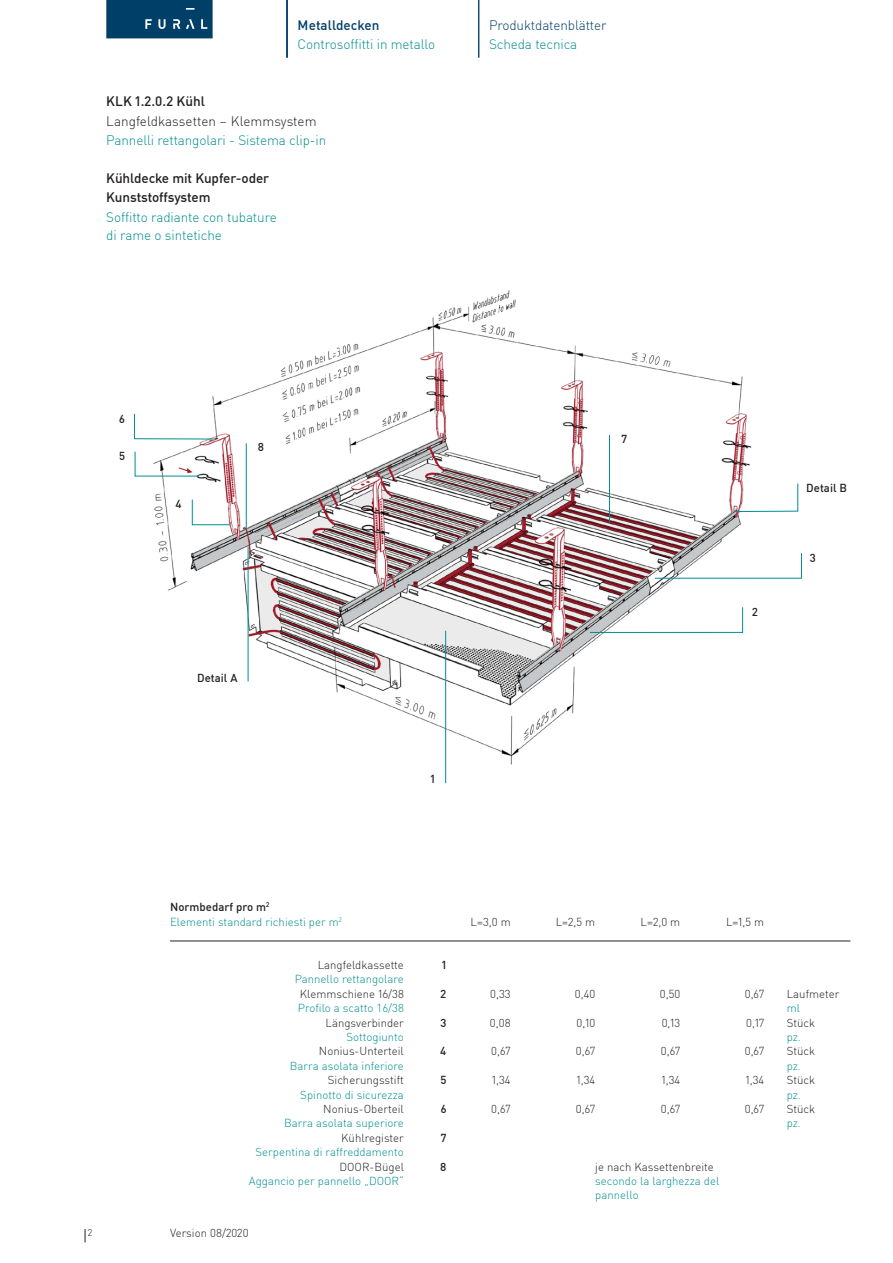
<style>
.page{position:relative;width:893px;height:1263px;background:#fff}
.page>*{position:absolute;margin:0;border:0;box-sizing:border-box;transform-origin:0 0}
.Metalit_DIN_Light_9{font:300 13.5px/18px "DIN Pro";letter-spacing:-.01em;color:#008e90}
.Metalit_DIN_Light_9-2{font:500 13.5px/19.2px "DIN Pro";letter-spacing:-.005em;color:#231f20}
.Metalit_DIN_Light_9-3{font:300 13.5px "DIN Pro";color:#231f20}
.t1{font:300 13.5px "DIN Pro";letter-spacing:-.01em;color:#004068}
.t2{font:500 13.5px "DIN Pro";letter-spacing:.005em;color:#004068}
.Metalit_DIN_Light_7{font:300 11.4px "DIN Pro";color:#231f20}
.Metalit_DIN_Light_7-2{font:300 11.4px "DIN Pro";color:#008e90}
.Metalit_DIN_Light_7-3{font:500 11.4px "DIN Pro";letter-spacing:.005em;color:#231f20}
.t3{font:300 9.6px "DIN Pro";color:#231f20}
</style>
<div class="page">
<svg style="left:106px;top:0;width:107px;height:38px;background:#0c496f"></svg>
<img style="left:154px;top:290px;width:645px;height:494px">
<hr style="left:170px;top:941px;width:680px;height:1px;background:#231f20">
<hr style="left:445px;top:631px;width:1px;height:152px;background:#008e90">
<svg style="left:134px;top:413px;width:81px;height:27px"></svg>
<svg style="left:134px;top:451px;width:66px;height:26px"></svg>
<svg style="left:734px;top:483px;width:64px;height:29px"></svg>
<svg style="left:589px;top:607px;width:154px;height:26px"></svg>
<svg style="left:654px;top:552px;width:148px;height:27px"></svg>
<hr style="left:246px;top:443px;width:1px;height:87px;background:#008e90">
<svg style="left:192px;top:499px;width:39px;height:26px"></svg>
<hr style="left:609px;top:435px;width:1px;height:87px;background:#008e90">
<hr style="left:248px;top:547px;width:1px;height:134px;background:#008e90">
<svg style="left:85px;top:1229px;width:1px;height:13px"></svg>
<hr style="left:286px;top:0;width:2px;height:58px;background:#004068">
<hr style="left:478px;top:0;width:1px;height:58px;background:#004068">
<p class="t2" style="left:298px;top:14px;width:83px">Metalldecken</p>
<p class="t1" style="left:489px;top:14px;width:119px">Produktdatenblätter</p>
<p class="Metalit_DIN_Light_9" style="left:298px;top:34px;width:139px">Controsoffitti in metallo</p>
<p class="Metalit_DIN_Light_9" style="left:489px;top:34px;width:90px">Scheda tecnica</p>
<p class="Metalit_DIN_Light_9-2" style="left:106px;top:91px;width:100px">KLK 1.2.0.2 Kühl</p>
<p class="Metalit_DIN_Light_9-3" style="left:106px;top:110px;width:212px">Langfeldkassetten – Klemmsystem</p>
<p class="Metalit_DIN_Light_9" style="left:106px;top:130px;width:221px">Pannelli rettangolari - Sistema clip-in</p>
<p class="Metalit_DIN_Light_9-2" style="left:106px;top:168px;width:164px">Kühldecke mit Kupfer-oder<br>Kunststoffsystem</p>
<p class="Metalit_DIN_Light_9" style="left:106px;top:207px;width:172px">Soffitto radiante con tubature di rame o sintetiche</p>
<p class="Metalit_DIN_Light_7-3" style="left:119px;top:410px;width:7px">6</p>
<p class="Metalit_DIN_Light_7-3" style="left:119px;top:447px;width:8px">5</p>
<p class="Metalit_DIN_Light_7-3" style="left:175px;top:495px;width:8px">4</p>
<p class="Metalit_DIN_Light_7-3" style="left:258px;top:438px;width:8px">8</p>
<p class="Metalit_DIN_Light_7-3" style="left:197px;top:669px;width:42px">Detail A</p>
<p class="Metalit_DIN_Light_7-3" style="left:430px;top:770px;width:6px">1</p>
<p class="Metalit_DIN_Light_7-3" style="left:621px;top:430px;width:7px">7</p>
<p class="Metalit_DIN_Light_7-3" style="left:752px;top:603px;width:7px">2</p>
<p class="Metalit_DIN_Light_7-3" style="left:806px;top:479px;width:42px">Detail B</p>
<p class="Metalit_DIN_Light_7-3" style="left:810px;top:549px;width:7px">3</p>
<p class="t3" style="left:88px;top:1225px;width:6px">2</p>
<p class="Metalit_DIN_Light_7-3" style="left:170px;top:898px;width:101px">Normbedarf pro m<sup>2</sup></p>
<p class="Metalit_DIN_Light_7-2" style="left:170px;top:913px;width:173px">Elementi standard richiesti per m<sup>2</sup></p>
<p class="Metalit_DIN_Light_7" style="left:318px;top:956px;width:88px">Langfeldkassette</p>
<p class="Metalit_DIN_Light_7" style="left:300px;top:985px;width:106px">Klemmschiene 16/38</p>
<p class="Metalit_DIN_Light_7" style="left:325px;top:1014px;width:80px">Längsverbinder</p>
<p class="Metalit_DIN_Light_7" style="left:319px;top:1042px;width:86px">Nonius-Unterteil</p>
<p class="Metalit_DIN_Light_7" style="left:328px;top:1071px;width:78px">Sicherungsstift</p>
<p class="Metalit_DIN_Light_7" style="left:323px;top:1100px;width:82px">Nonius-Oberteil</p>
<p class="Metalit_DIN_Light_7" style="left:341px;top:1129px;width:64px">Kühlregister</p>
<p class="Metalit_DIN_Light_7" style="left:339px;top:1158px;width:66px">DOOR-Bügel</p>
<p class="Metalit_DIN_Light_7-2" style="left:295px;top:970px;width:111px">Pannello rettangolare</p>
<p class="Metalit_DIN_Light_7-2" style="left:298px;top:999px;width:108px">Profilo a scatto 16/38</p>
<p class="Metalit_DIN_Light_7-2" style="left:346px;top:1028px;width:59px">Sottogiunto</p>
<p class="Metalit_DIN_Light_7-2" style="left:290px;top:1057px;width:115px">Barra asolata inferiore</p>
<p class="Metalit_DIN_Light_7-2" style="left:300px;top:1086px;width:105px">Spinotto di sicurezza</p>
<p class="Metalit_DIN_Light_7-2" style="left:284px;top:1114px;width:121px">Barra asolata superiore</p>
<p class="Metalit_DIN_Light_7-2" style="left:256px;top:1143px;width:150px">Serpentina di raffreddamento</p>
<p class="Metalit_DIN_Light_7-2" style="left:249px;top:1172px;width:157px">Aggancio per pannello „DOOR“</p>
<p class="Metalit_DIN_Light_7" style="left:170px;top:1224px;width:80px">Version 08/2020</p>
<p class="Metalit_DIN_Light_7" style="left:471px;top:913px;width:42px">L=3,0 m</p>
<p class="Metalit_DIN_Light_7" style="left:556px;top:913px;width:41px">L=2,5 m</p>
<p class="Metalit_DIN_Light_7" style="left:641px;top:913px;width:41px">L=2,0 m</p>
<p class="Metalit_DIN_Light_7" style="left:726px;top:913px;width:40px">L=1,5 m</p>
<p class="Metalit_DIN_Light_7-3" style="left:442px;top:956px;width:6px">1</p>
<p class="Metalit_DIN_Light_7-3" style="left:441px;top:985px;width:7px">2</p>
<p class="Metalit_DIN_Light_7" style="left:490px;top:985px;width:22px">0,33</p>
<p class="Metalit_DIN_Light_7" style="left:575px;top:985px;width:22px">0,40</p>
<p class="Metalit_DIN_Light_7" style="left:660px;top:985px;width:22px">0,50</p>
<p class="Metalit_DIN_Light_7" style="left:745px;top:985px;width:21px">0,67</p>
<p class="Metalit_DIN_Light_7" style="left:787px;top:985px;width:54px">Laufmeter</p>
<p class="Metalit_DIN_Light_7-3" style="left:440px;top:1013px;width:7px">3</p>
<p class="Metalit_DIN_Light_7" style="left:490px;top:1014px;width:22px">0,08</p>
<p class="Metalit_DIN_Light_7" style="left:577px;top:1014px;width:20px">0,10</p>
<p class="Metalit_DIN_Light_7" style="left:662px;top:1014px;width:20px">0,13</p>
<p class="Metalit_DIN_Light_7" style="left:746px;top:1014px;width:19px">0,17</p>
<p class="Metalit_DIN_Light_7" style="left:787px;top:1014px;width:30px">Stück</p>
<p class="Metalit_DIN_Light_7-3" style="left:440px;top:1042px;width:8px">4</p>
<p class="Metalit_DIN_Light_7" style="left:491px;top:1042px;width:21px">0,67</p>
<p class="Metalit_DIN_Light_7" style="left:576px;top:1042px;width:21px">0,67</p>
<p class="Metalit_DIN_Light_7" style="left:661px;top:1042px;width:21px">0,67</p>
<p class="Metalit_DIN_Light_7" style="left:745px;top:1042px;width:21px">0,67</p>
<p class="Metalit_DIN_Light_7" style="left:787px;top:1042px;width:30px">Stück</p>
<p class="Metalit_DIN_Light_7-3" style="left:440px;top:1071px;width:8px">5</p>
<p class="Metalit_DIN_Light_7" style="left:492px;top:1071px;width:20px">1,34</p>
<p class="Metalit_DIN_Light_7" style="left:577px;top:1071px;width:20px">1,34</p>
<p class="Metalit_DIN_Light_7" style="left:662px;top:1071px;width:20px">1,34</p>
<p class="Metalit_DIN_Light_7" style="left:746px;top:1071px;width:20px">1,34</p>
<p class="Metalit_DIN_Light_7" style="left:787px;top:1071px;width:30px">Stück</p>
<p class="Metalit_DIN_Light_7-3" style="left:441px;top:1100px;width:7px">6</p>
<p class="Metalit_DIN_Light_7" style="left:491px;top:1100px;width:21px">0,67</p>
<p class="Metalit_DIN_Light_7" style="left:576px;top:1100px;width:21px">0,67</p>
<p class="Metalit_DIN_Light_7" style="left:661px;top:1100px;width:21px">0,67</p>
<p class="Metalit_DIN_Light_7" style="left:745px;top:1100px;width:21px">0,67</p>
<p class="Metalit_DIN_Light_7" style="left:787px;top:1100px;width:30px">Stück</p>
<p class="Metalit_DIN_Light_7-3" style="left:441px;top:1129px;width:7px">7</p>
<p class="Metalit_DIN_Light_7-3" style="left:440px;top:1157px;width:8px">8</p>
<p class="Metalit_DIN_Light_7" style="left:595px;top:1158px;width:120px">je nach Kassettenbreite</p>
<p class="Metalit_DIN_Light_7-2" style="left:787px;top:999px;width:15px">ml</p>
<p class="Metalit_DIN_Light_7-2" style="left:787px;top:1028px;width:16px">pz.</p>
<p class="Metalit_DIN_Light_7-2" style="left:787px;top:1057px;width:16px">pz.</p>
<p class="Metalit_DIN_Light_7-2" style="left:787px;top:1086px;width:16px">pz.</p>
<p class="Metalit_DIN_Light_7-2" style="left:787px;top:1114px;width:16px">pz.</p>
<p class="Metalit_DIN_Light_7-2" style="left:595px;top:1172px;width:126px">secondo la larghezza del</p>
<p class="Metalit_DIN_Light_7-2" style="left:595px;top:1186px;width:45px">pannello</p>
</div>
